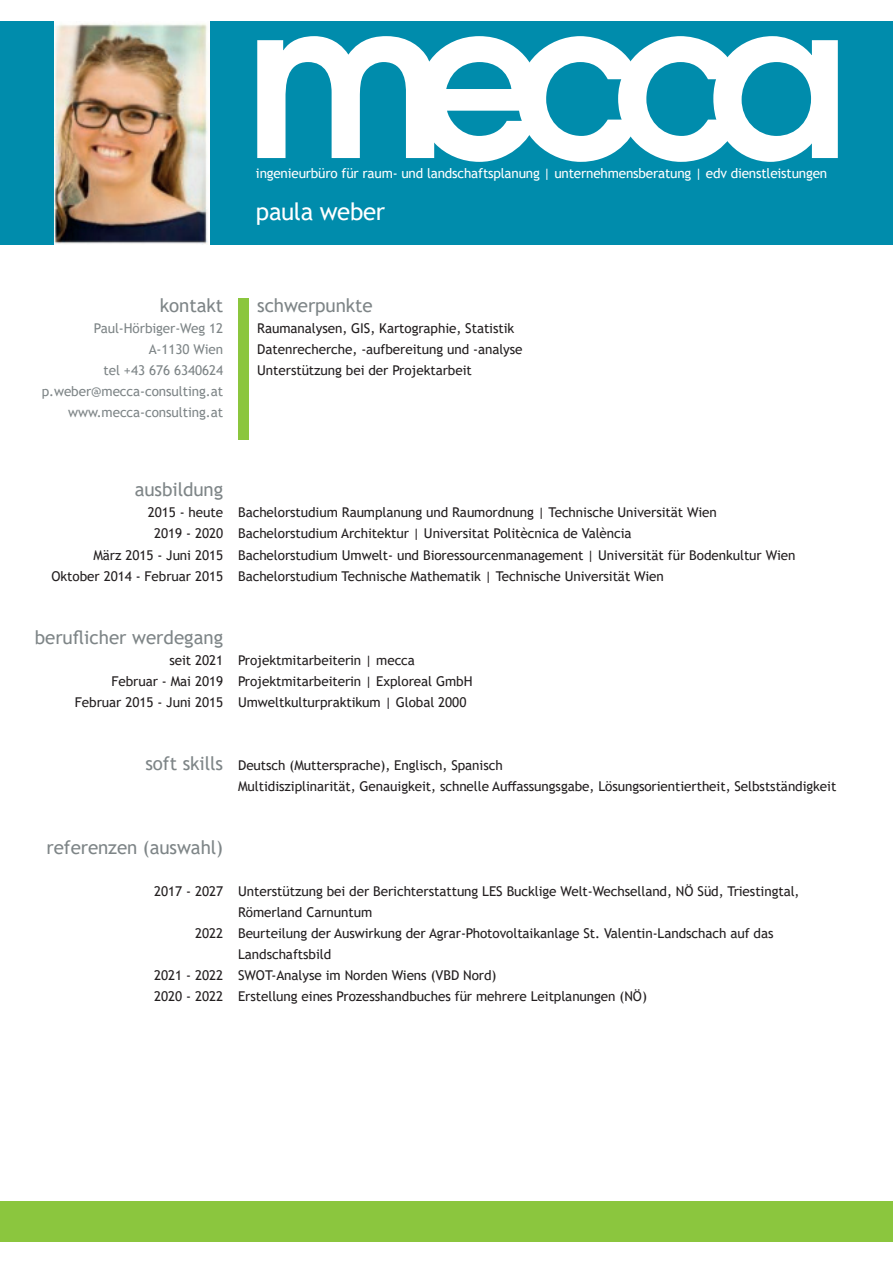
<style>
.page{position:relative;width:893px;height:1263px;background:#fff}
.page>*{position:absolute;margin:0;border:0;box-sizing:border-box;transform-origin:0 0}
.t1{font:24px "Trebuchet MS";letter-spacing:-.015em;color:#fff}
.t2{font:18.75px "Trebuchet MS";letter-spacing:-.005em;color:#7e8587}
.t3{font:13.5px/21px "Trebuchet MS";letter-spacing:-.005em;color:#231f20}
.t4{font:13.5px/21px "Trebuchet MS";letter-spacing:-.005em;color:#7e8587;text-align:right}
.t5{font:13.5px "Trebuchet MS";letter-spacing:-.015em;color:#fff}
</style>
<div class="page">
<div style="left:0;top:21px;width:893px;height:224px;background:#008cac"></div>
<svg style="left:257px;top:36px;width:581px;height:126px"></svg>
<div style="left:0;top:1201px;width:893px;height:41px;background:#8bc63e"></div>
<img style="left:54px;top:21px;width:156px;height:224px">
<div style="left:238px;top:298px;width:11px;height:141px;background:#8bc63e"></div>
<p class="t5" style="left:256px;top:165px;width:573px">ingenieurbüro für raum- und landschaftsplanung | unternehmensberatung | edv dienstleistungen</p>
<h1 class="t1" style="left:256px;top:196px;width:131px">paula weber</h1>
<h2 class="t2" style="left:160px;top:293px;width:65px">kontakt</h2>
<p class="t4" style="left:42px;top:317px;width:183px">Paul-Hörbiger-Weg 12<br>A-1130 Wien<br>tel +43 676 6340624 p.weber@mecca-consulting.at www.mecca-consulting.at</p>
<h2 class="t2" style="left:257px;top:293px;width:117px">schwerpunkte</h2>
<p class="t3" style="left:257px;top:317px;width:267px">Raumanalysen, GIS, Kartographie, Statistik<br>Datenrecherche, -aufbereitung und -analyse<br>Unterstützung bei der Projektarbeit</p>
<h2 class="t2" style="left:135px;top:478px;width:90px">ausbildung</h2>
<p class="t3" style="left:52px;top:502px;width:173px;text-align:right">2015 - heute<br>2019 - 2020<br>März 2015 - Juni 2015<br>Oktober 2014 - Februar 2015</p>
<p class="t3" style="left:238px;top:502px;width:559px">Bachelorstudium Raumplanung und Raumordnung | Technische Universität Wien Bachelorstudium Architektur | Universitat Politècnica de València<br>Bachelorstudium Umwelt- und Bioressourcenmanagement | Universität für Bodenkultur Wien Bachelorstudium Technische Mathematik | Technische Universität Wien</p>
<h2 class="t2" style="left:35px;top:625px;width:190px">beruflicher werdegang</h2>
<p class="t3" style="left:75px;top:649px;width:150px;text-align:right">seit 2021<br>Februar - Mai 2019<br>Februar 2015 - Juni 2015</p>
<p class="t3" style="left:238px;top:649px;width:236px">Projektmitarbeiterin | mecca<br>Projektmitarbeiterin | Exploreal GmbH<br>Umweltkulturpraktikum | Global 2000</p>
<h2 class="t2" style="left:145px;top:751px;width:79px">soft skills</h2>
<p class="t3" style="left:238px;top:754px;width:600px">Deutsch (Muttersprache), Englisch, Spanisch<br>Multidisziplinarität, Genauigkeit, schnelle Auffassungsgabe, Lösungsorientiertheit, Selbstständigkeit</p>
<h2 class="t2" style="left:47px;top:835px;width:178px">referenzen (auswahl)</h2>
<p class="t3" style="left:154px;top:880px;width:70px">2017 - 2027</p>
<p class="t3" style="left:195px;top:922px;width:30px">2022</p>
<p class="t3" style="left:154px;top:964px;width:70px">2021 - 2022<br>2020 - 2022</p>
<p class="t3" style="left:238px;top:880px;width:563px">Unterstützung bei der Berichterstattung LES Bucklige Welt-Wechselland, NÖ Süd, Triestingtal, Römerland Carnuntum<br>Beurteilung der Auswirkung der Agrar-Photovoltaikanlage St. Valentin-Landschach auf das Landschaftsbild<br>SWOT-Analyse im Norden Wiens (VBD Nord)<br>Erstellung eines Prozesshandbuches für mehrere Leitplanungen (NÖ)</p>
</div>
